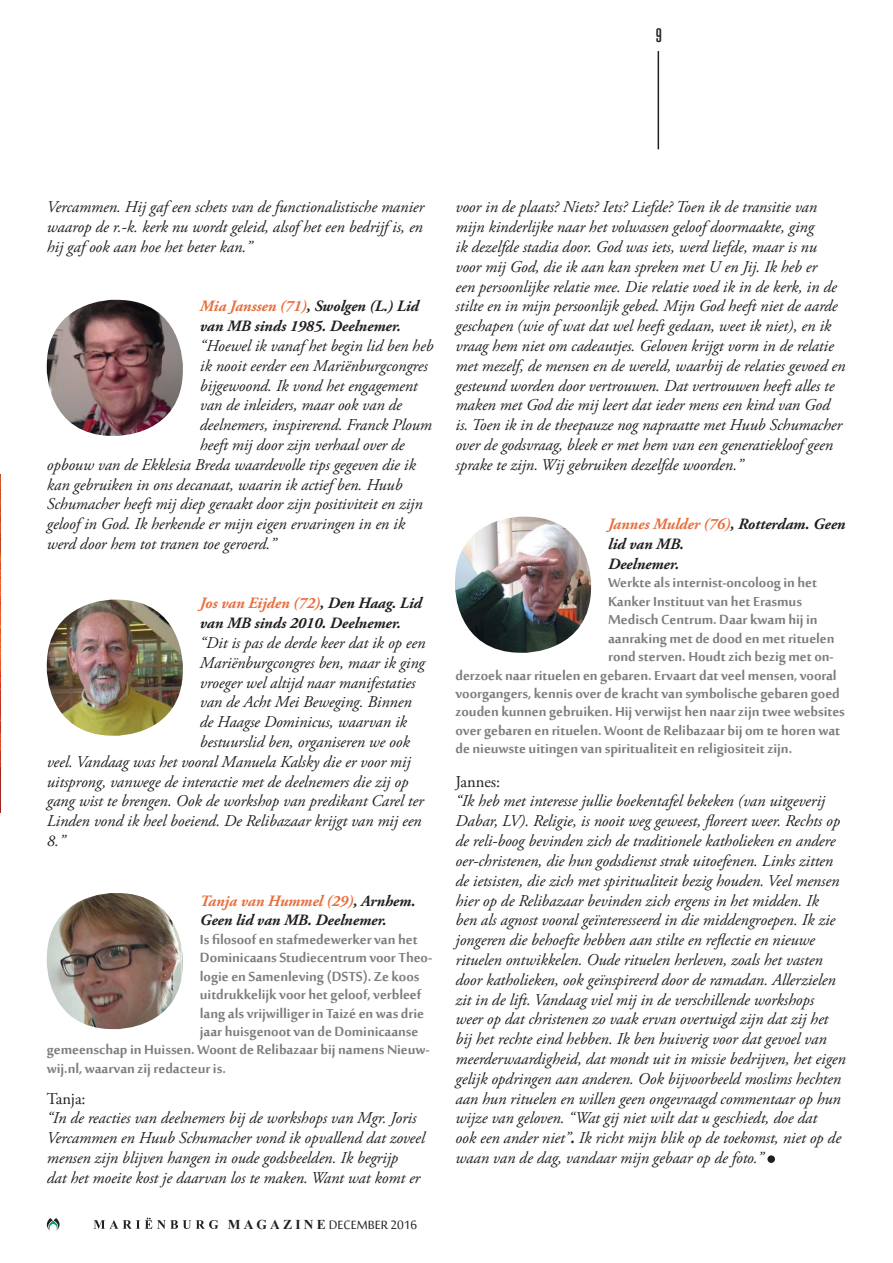
<style>
.page{position:relative;width:893px;height:1263px;background:#fff}
.page>*{position:absolute;margin:0;border:0;box-sizing:border-box;transform-origin:0 0}
.t1{font:21px "Medula One";color:#241f1f}
.t2{font:700 18px "Sakkal Majalla";letter-spacing:-.005em;color:#7d7c7e}
.t3{font:italic 16.5px/19.8px "Adobe Garamond Pro";letter-spacing:-.005em;color:#241f1f}
.t4{font:16.5px "Sakkal Majalla";color:#241f1f}
.t5{font:16.5px "Adobe Garamond Pro";letter-spacing:-.005em;color:#241f1f}
.t6{font:italic 700 15.75px/19.8px "Adobe Garamond Pro";letter-spacing:-.005em;color:#241f1f}
.s1{color:#e76f3e}
.s2{font-family:"Times New Roman";font-weight:700;font-size:13.5px}
.s3{font-weight:700}
</style>
<div class="page">
<hr style="left:658px;top:51px;width:1px;height:98px;background:#241f1f">
<svg style="left:46px;top:1218px;width:14px;height:13px"></svg>
<svg style="left:94px;top:1218px;width:124px;height:11px"></svg>
<hr style="left:0;top:474px;width:1px;height:338px;background:#241f1f">
<div style="left:767px;top:1155px;width:8px;height:8px;background:#241f1f;border-radius:50%"></div>
<img style="left:47px;top:600px;width:136px;height:136px">
<img style="left:47px;top:300px;width:136px;height:136px">
<img style="left:47px;top:893px;width:136px;height:136px">
<img style="left:455px;top:517px;width:136px;height:136px">
<p class="t1" style="left:656px;top:24px;width:8px">9</p>
<p class="t3" style="left:47px;top:198px;width:379px;text-align:justify">Vercammen. Hij gaf een schets van de functionalistische manier waarop de r.-k. kerk nu wordt geleid, alsof het een bedrijf is, en hij gaf ook aan hoe het beter kan.”</p>
<p class="t6" style="left:200px;top:297px;width:220px"><span class="s1">Mia Janssen (71)</span>, Swolgen (L.) Lid van MB sinds 1985. Deelnemer.</p>
<p class="t3" style="left:200px;top:336px;width:235px">“Hoewel ik vanaf het begin lid ben heb</p>
<p class="t3" style="left:200px;top:356px;width:229px">ik nooit eerder een Mariënburgcongres</p>
<p class="t3" style="left:200px;top:376px;width:219px">bijgewoond. Ik vond het engagement</p>
<p class="t3" style="left:200px;top:396px;width:204px">van de inleiders, maar ook van de</p>
<p class="t3" style="left:200px;top:416px;width:233px">deelnemers, inspirerend. Franck Ploum</p>
<p class="t3" style="left:200px;top:435px;width:206px">heeft mij door zijn verhaal over de</p>
<p class="t3" style="left:47px;top:455px;width:371px">opbouw van de Ekklesia Breda waardevolle tips gegeven die ik</p>
<p class="t3" style="left:47px;top:475px;width:357px">kan gebruiken in ons decanaat, waarin ik actief ben. Huub</p>
<p class="t3" style="left:47px;top:495px;width:377px">Schumacher heeft mij diep geraakt door zijn positiviteit en zijn</p>
<p class="t3" style="left:47px;top:515px;width:360px">geloof in God. Ik herkende er mijn eigen ervaringen in en ik</p>
<p class="t3" style="left:47px;top:534px;width:231px">werd door hem tot tranen toe geroerd.”</p>
<p class="t6" style="left:200px;top:594px;width:224px"><span class="s1">Jos van Eijden (72)</span>, Den Haag. Lid van MB sinds 2010. Deelnemer.</p>
<p class="t3" style="left:200px;top:633px;width:227px">“Dit is pas de derde keer dat ik op een</p>
<p class="t3" style="left:200px;top:653px;width:227px">Mariënburgcongres ben, maar ik ging</p>
<p class="t3" style="left:200px;top:673px;width:217px">vroeger wel altijd naar manifestaties</p>
<p class="t3" style="left:200px;top:693px;width:213px">van de Acht Mei Beweging. Binnen</p>
<p class="t3" style="left:200px;top:713px;width:209px">de Haagse Dominicus, waarvan ik</p>
<p class="t3" style="left:200px;top:732px;width:211px">bestuurslid ben, organiseren we ook</p>
<p class="t3" style="left:47px;top:752px;width:365px">veel. Vandaag was het vooral Manuela Kalsky die er voor mij</p>
<p class="t3" style="left:47px;top:772px;width:363px">uitsprong, vanwege de interactie met de deelnemers die zij op</p>
<p class="t3" style="left:47px;top:792px;width:378px">gang wist te brengen. Ook de workshop van predikant Carel ter</p>
<p class="t3" style="left:47px;top:812px;width:376px">Linden vond ik heel boeiend. De Relibazaar krijgt van mij een</p>
<p class="t3" style="left:47px;top:831px;width:20px">8.”</p>
<p class="t6" style="left:200px;top:891px;width:217px"><span class="s1">Tanja van Hummel (29)</span>, Arnhem.<br>Geen lid van MB. Deelnemer.</p>
<p class="t2" style="left:200px;top:929px;width:219px">Is filosoof en stafmedewerker van het</p>
<p class="t2" style="left:200px;top:948px;width:234px">Dominicaans Studiecentrum voor Theo-</p>
<p class="t2" style="left:200px;top:966px;width:221px">logie en Samenleving (DSTS). Ze koos</p>
<p class="t2" style="left:200px;top:985px;width:223px">uitdrukkelijk voor het geloof, verbleef</p>
<p class="t2" style="left:200px;top:1003px;width:226px">lang als vrijwilliger in Taizé en was drie</p>
<p class="t2" style="left:200px;top:1021px;width:220px">jaar huisgenoot van de Dominicaanse</p>
<p class="t2" style="left:47px;top:1040px;width:384px">gemeenschap in Huissen. Woont de Relibazaar bij namens Nieuw-</p>
<p class="t2" style="left:47px;top:1058px;width:181px">wij.nl, waarvan zij redacteur is.</p>
<p class="t5" style="left:47px;top:1088px;width:40px">Tanja:</p>
<p class="t3" style="left:47px;top:1109px;width:380px">“In de reacties van deelnemers bij de workshops van Mgr. Joris Vercammen en Huub Schumacher vond ik opvallend dat zoveel mensen zijn blijven hangen in oude godsbeelden. Ik begrijp<br>dat het moeite kost je daarvan los te maken. Want wat komt er</p>
<p class="t4" style="left:228px;top:1216px;width:191px"><span class="s2">M A G A Z I N E</span> DECEMBER 2016</p>
<p class="t3" style="left:455px;top:198px;width:391px">voor in de plaats? Niets? Iets? Liefde? Toen ik de transitie van mijn kinderlijke naar het volwassen geloof doormaakte, ging<br>ik dezelfde stadia door. God was iets, werd liefde, maar is nu voor mij God, die ik aan kan spreken met U en Jij. Ik heb er<br>een persoonlijke relatie mee. Die relatie voed ik in de kerk, in de stilte en in mijn persoonlijk gebed. Mijn God heeft niet de aarde geschapen (wie of wat dat wel heeft gedaan, weet ik niet), en ik vraag hem niet om cadeautjes. Geloven krijgt vorm in de relatie met mezelf, de mensen en de wereld, waarbij de relaties gevoed en gesteund worden door vertrouwen. Dat vertrouwen heeft alles te maken met God die mij leert dat ieder mens een kind van God is. Toen ik in de theepauze nog napraatte met Huub Schumacher over de godsvraag, bleek er met hem van een generatiekloof geen sprake te zijn. Wij gebruiken dezelfde woorden.”</p>
<p class="t6" style="left:608px;top:515px;width:239px"><span class="s1">Jannes Mulder (76)</span>, Rotterdam. Geen lid van MB.<br>Deelnemer.</p>
<p class="t2" style="left:608px;top:573px;width:211px">Werkte als internist-oncoloog in het</p>
<p class="t2" style="left:608px;top:591px;width:195px">Kanker Instituut van het Erasmus</p>
<p class="t2" style="left:608px;top:610px;width:211px">Medisch Centrum. Daar kwam hij in</p>
<p class="t2" style="left:608px;top:628px;width:228px">aanraking met de dood en met rituelen</p>
<p class="t2" style="left:608px;top:647px;width:227px">rond sterven. Houdt zich bezig met on-</p>
<p class="t2" style="left:455px;top:665px;width:383px">derzoek naar rituelen en gebaren. Ervaart dat veel mensen, vooral</p>
<p class="t2" style="left:455px;top:683px;width:386px">voorgangers, kennis over de kracht van symbolische gebaren goed</p>
<p class="t2" style="left:455px;top:702px;width:391px">zouden kunnen gebruiken. Hij verwijst hen naar zijn twee websites</p>
<p class="t2" style="left:455px;top:720px;width:386px">over gebaren en rituelen. Woont de Relibazaar bij om te horen wat</p>
<p class="t2" style="left:455px;top:739px;width:338px">de nieuwste uitingen van spiritualiteit en religiositeit zijn.</p>
<p class="t5" style="left:455px;top:772px;width:46px">Jannes:</p>
<p class="t3" style="left:455px;top:792px;width:392px">“Ik heb met interesse jullie boekentafel bekeken (van uitgeverij Dabar, LV). Religie, is nooit weg geweest, floreert weer. Rechts op de reli-boog bevinden zich de traditionele katholieken en andere oer-christenen, die hun godsdienst strak uitoefenen. Links zitten de ietsisten, die zich met spiritualiteit bezig houden. Veel mensen hier op de Relibazaar bevinden zich ergens in het midden. Ik<br>ben als agnost vooral geïnteresseerd in die middengroepen. Ik zie jongeren die behoefte hebben aan stilte en reflectie en nieuwe rituelen ontwikkelen. Oude rituelen herleven, zoals het vasten door katholieken, ook geïnspireerd door de ramadan. Allerzielen zit in de lift. Vandaag viel mij in de verschillende workshops<br>weer op dat christenen zo vaak ervan overtuigd zijn dat zij het bij het rechte eind hebben. Ik ben huiverig voor dat gevoel van meerderwaardigheid, dat mondt uit in missie bedrijven, het eigen gelijk opdringen aan anderen. Ook bijvoorbeeld moslims hechten aan hun rituelen en willen geen ongevraagd commentaar op hun wijze van geloven. “Wat gij niet wilt dat u geschiedt, doe dat<br>ook een ander niet”<span class="s3">.</span> Ik richt mijn blik op de toekomst, niet op de waan van de dag, vandaar mijn gebaar op de foto.”</p>
</div>
